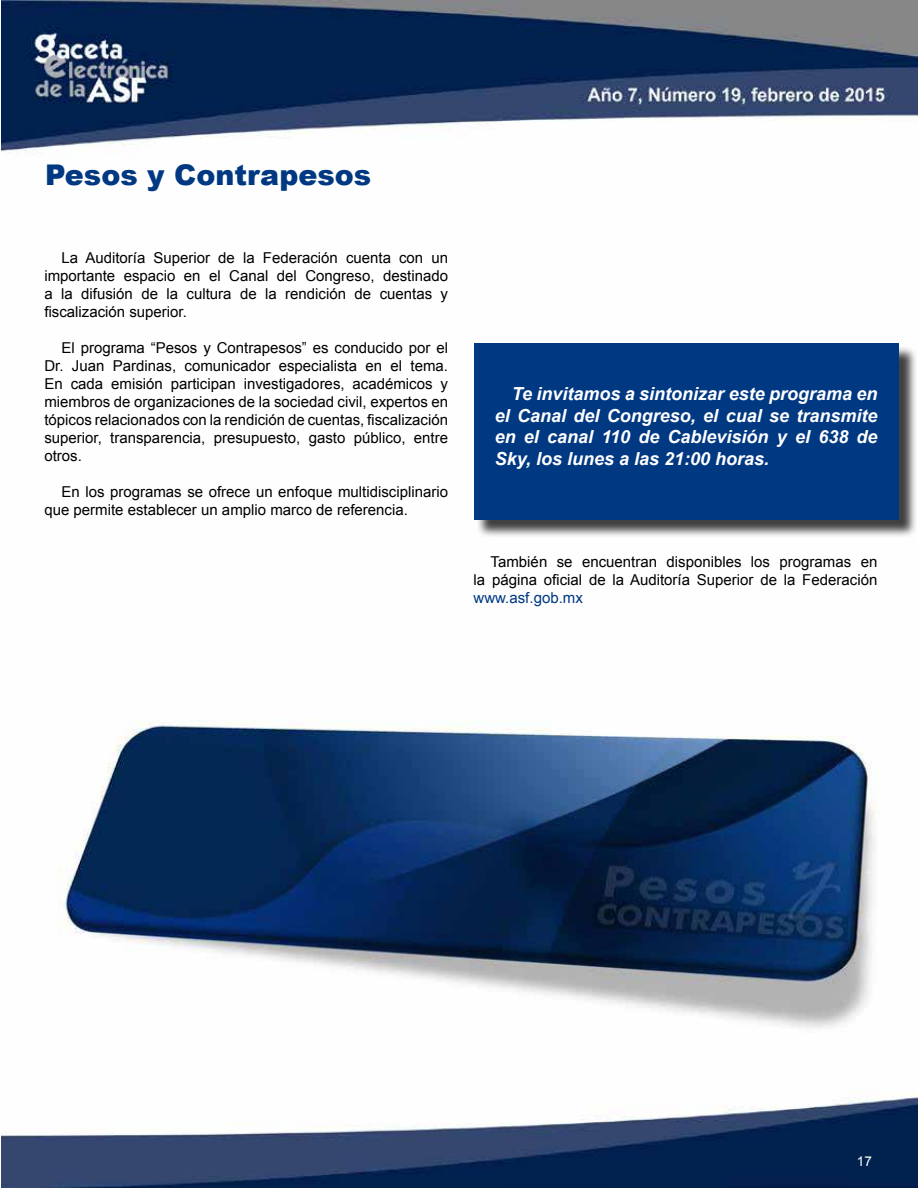
<style>
.page{position:relative;width:918px;height:1188px;background:#fff}
.page>*{position:absolute;margin:0;border:0;box-sizing:border-box;transform-origin:0 0}
.t1{font:900 28.5px "Arial";color:#003882}
.t2{font:italic 700 18px/21.6px "Arial";color:#fff;text-align:justify}
.t3{font:15px/18px "Arial";color:#000;text-align:justify}
.t4{font:15px "Arial";color:#003882}
.t5{font:13.5px "Arial";color:#fff}
</style>
<div class="page">
<img style="left:1px;top:0;width:917px;height:1188px">
<div style="left:476px;top:345px;width:441px;height:194px;background:#000;opacity:.75"></div>
<div style="left:474px;top:343px;width:425px;height:177px;background:#003882"></div>
<img style="left:43px;top:704px;width:837px;height:328px">
<h1 class="t1" style="left:45px;top:154px;width:328px">Pesos y Contrapesos</h1>
<p class="t3" style="left:44px;top:249px;width:405px;text-indent:17px">La Auditoría Superior de la Federación cuenta con un importante espacio en el Canal del Congreso, destinado a la difusión de la cultura de la rendición de cuentas y fiscalización superior.</p>
<p class="t3" style="left:44px;top:339px;width:405px;text-indent:17px">El programa “Pesos y Contrapesos” es conducido por el Dr. Juan Pardinas, comunicador especialista en el tema.<br>En cada emisión participan investigadores, académicos y miembros de organizaciones de la sociedad civil, expertos en tópicos relacionados con la rendición de cuentas, fiscalización superior, transparencia, presupuesto, gasto público, entre otros.</p>
<p class="t3" style="left:44px;top:483px;width:405px;text-indent:17px">En los programas se ofrece un enfoque multidisciplinario que permite establecer un amplio marco de referencia.</p>
<p class="t2" style="left:495px;top:383px;width:384px;text-indent:17px">Te invitamos a sintonizar este programa en el Canal del Congreso, el cual se transmite en el canal 110 de Cablevisión y el 638 de Sky, los lunes a las 21:00 horas.</p>
<p class="t3" style="left:474px;top:553px;width:405px;text-align:right">También se encuentran disponibles los programas en<br>la página oficial de la Auditoría Superior de la Federación</p>
<p class="t4" style="left:474px;top:588px;width:111px">www.asf.gob.mx</p>
<p class="t5" style="left:857px;top:1153px;width:17px">17</p>
</div>
